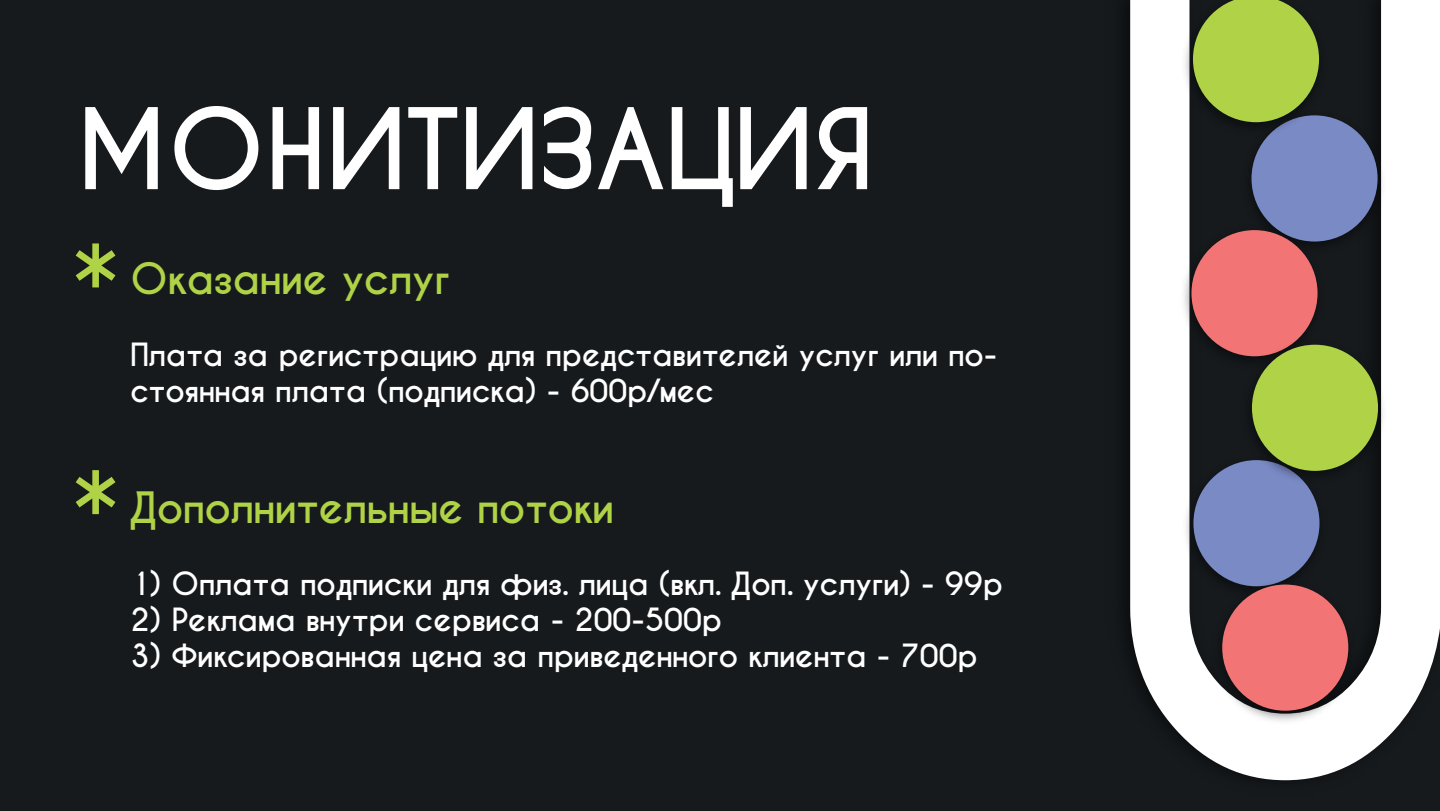
<style>
.page{position:relative;width:1440px;height:811px;background:#fff}
.page>*{position:absolute;margin:0;border:0;box-sizing:border-box;transform-origin:0 0}
.t1{font:150px/226.5px "Caviar Dreams";color:#b0d246}
.t2{font:700 105px "Caviar Dreams";color:#fff}
.t3{font:700 40.5px "Caviar Dreams";color:#b0d246}
.t4{font:700 30px/36px "Caviar Dreams";color:#fff}
</style>
<div class="page">
<div style="left:0;top:0;width:1440px;height:810px;background:#161a1d"></div>
<img style="left:1126px;top:4px;width:166px;height:777px">
<svg style="left:1130px;top:0;width:310px;height:780px;fill:#fff"></svg>
<img style="left:1236px;top:106px;width:154px;height:154px">
<div style="left:1252px;top:115px;width:126px;height:126px;background:#798ac5;border-radius:50%"></div>
<img style="left:1178px;top:0;width:153px;height:140px">
<svg style="left:1193px;top:0;width:126px;height:122px"></svg>
<img style="left:1176px;top:221px;width:154px;height:153px">
<div style="left:1191px;top:230px;width:127px;height:126px;background:#f27475;border-radius:50%"></div>
<img style="left:1178px;top:451px;width:154px;height:153px">
<div style="left:1193px;top:460px;width:127px;height:126px;background:#798ac5;border-radius:50%"></div>
<img style="left:1237px;top:335px;width:153px;height:154px">
<div style="left:1252px;top:344px;width:126px;height:127px;background:#b0d246;border-radius:50%"></div>
<img style="left:1207px;top:575px;width:153px;height:153px">
<div style="left:1222px;top:584px;width:126px;height:126px;background:#f27475;border-radius:50%"></div>
<h2 class="t2" style="left:75px;top:86px;width:799px">МОНИТИЗАЦИЯ</h2>
<h1 class="t1" style="left:66px;top:187px;width:60px">* *</h1>
<h3 class="t3" style="left:130px;top:254px;width:321px">Оказание услуг</h3>
<p class="t4" style="left:130px;top:338px;width:869px">Плата за регистрацию для представителей услуг или по&shy;стоянная плата (подписка) - 600р/мес</p>
<h3 class="t3" style="left:130px;top:483px;width:485px">Дополнительные потоки</h3>
<p class="t4" style="left:130px;top:566px;width:874px">1) Оплата подписки для физ. лица (вкл. Доп. услуги) - 99р</p>
<p class="t4" style="left:130px;top:602px;width:593px">2) Реклама внутри сервиса - 200-500р</p>
<p class="t4" style="left:130px;top:638px;width:849px">3) Фиксированная цена за приведенного клиента - 700р</p>
</div>
